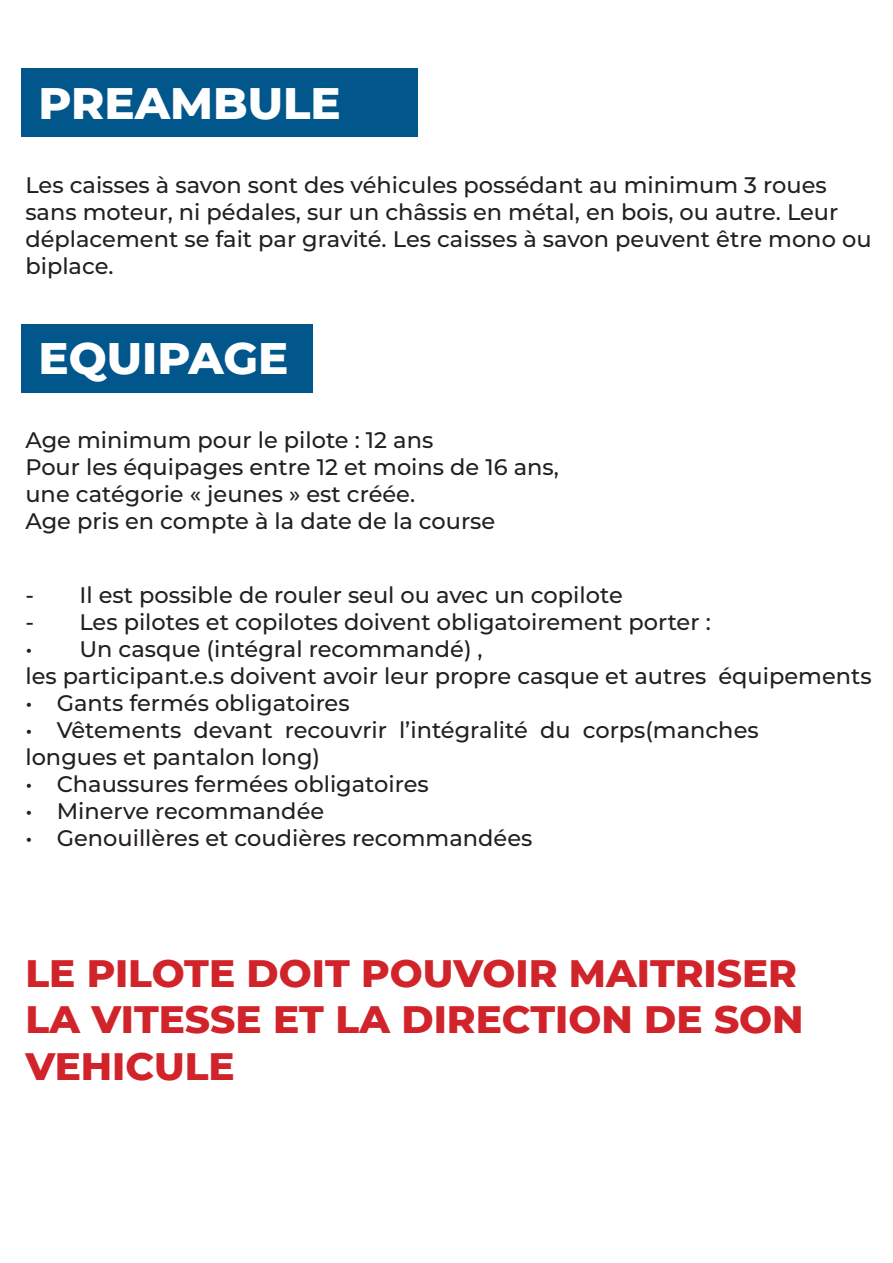
<style>
.page{position:relative;width:893px;height:1263px;background:#fff}
.page>*{position:absolute;margin:0;border:0;box-sizing:border-box;transform-origin:0 0}
.t1{font:800 45px "Montserrat";color:#fff}
.t2{font:800 39px/46.8px "Montserrat";color:#d1232a}
.t3{font:500 22.5px/27px "Montserrat";color:#231f20}
</style>
<div class="page">
<div style="left:21px;top:68px;width:396px;height:68px;background:#01578c"></div>
<div style="left:21px;top:324px;width:292px;height:68px;background:#01578c"></div>
<p class="t1" style="left:38px;top:70px;width:304px">PREAMBULE</p>
<p class="t3" style="left:25px;top:170px;width:848px">Les caisses à savon sont des véhicules possédant au minimum 3 roues sans moteur, ni pédales, sur un châssis en métal, en bois, ou autre. Leur déplacement se fait par gravité. Les caisses à savon peuvent être mono ou biplace.</p>
<p class="t1" style="left:38px;top:325px;width:251px">EQUIPAGE</p>
<p class="t3" style="left:25px;top:426px;width:409px">Age minimum pour le pilote : 12 ans</p>
<p class="t3" style="left:25px;top:453px;width:535px">Pour les équipages entre 12 et moins de 16 ans,</p>
<p class="t3" style="left:25px;top:480px;width:391px">une catégorie « jeunes » est créée.</p>
<p class="t3" style="left:25px;top:507px;width:471px">Age pris en compte à la date de la course</p>
<p class="t3" style="left:25px;top:581px;width:599px">- Il est possible de rouler seul ou avec un copilote</p>
<p class="t3" style="left:25px;top:608px;width:687px">- Les pilotes et copilotes doivent obligatoirement porter :</p>
<p class="t3" style="left:25px;top:635px;width:848px">• Un casque (intégral recommandé) ,<br>les participant.e.s doivent avoir leur propre casque et autres équipements</p>
<p class="t3" style="left:25px;top:689px;width:326px">• Gants fermés obligatoires</p>
<p class="t3" style="left:25px;top:716px;width:735px">• Vêtements devant recouvrir l’intégralité du corps(manches</p>
<p class="t3" style="left:25px;top:743px;width:296px">longues et pantalon long)</p>
<p class="t3" style="left:25px;top:770px;width:405px">• Chaussures fermées obligatoires</p>
<p class="t3" style="left:25px;top:797px;width:300px">• Minerve recommandée</p>
<p class="t3" style="left:25px;top:824px;width:508px">• Genouillères et coudières recommandées</p>
<p class="t2" style="left:25px;top:947px;width:773px">LE PILOTE DOIT POUVOIR MAITRISER</p>
<p class="t2" style="left:25px;top:994px;width:780px">LA VITESSE ET LA DIRECTION DE SON<br>VEHICULE</p>
</div>
